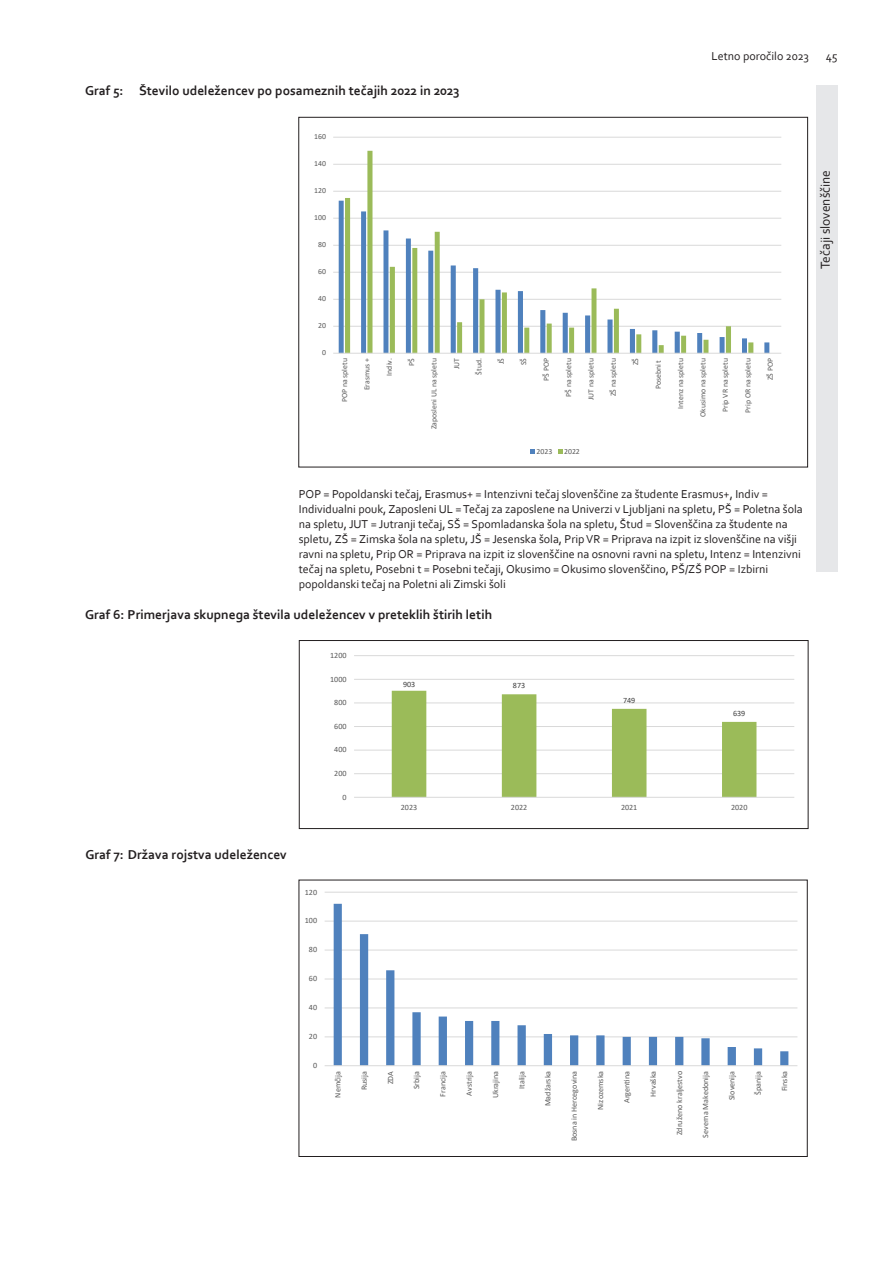
<style>
.page{position:relative;width:893px;height:1263px;background:#fff}
.page>*{position:absolute;margin:0;border:0;box-sizing:border-box;transform-origin:0 0}
.LP_podnaslov_graf{font:700 13.5px "Corbel";color:#231f20}
.LP_tekst_tabele{font:700 13.5px "Corbel";color:#231f20}
.LP_pokončna_pasica{font:13.5px "Corbel";color:#231f20}
.LP_tekst_tabele-2{font:12px/15px "Corbel";color:#231f20}
.t1{font:8.1px "Calibri";color:#595959}
.t2{font:8.1px "Calibri";color:#404040}
.t3{font:7.8px "Calibri";color:#595959}
</style>
<div class="page">
<div style="left:816px;top:85px;width:22px;height:487px;background:#e6e7e9"></div>
<hr style="left:333px;top:326px;width:448px;height:1px;background:#d9d9d9">
<hr style="left:333px;top:299px;width:448px;height:1px;background:#d9d9d9">
<hr style="left:333px;top:272px;width:448px;height:1px;background:#d9d9d9">
<hr style="left:333px;top:245px;width:448px;height:1px;background:#d9d9d9">
<hr style="left:333px;top:218px;width:448px;height:1px;background:#d9d9d9">
<hr style="left:333px;top:191px;width:448px;height:1px;background:#d9d9d9">
<hr style="left:333px;top:164px;width:448px;height:1px;background:#d9d9d9">
<hr style="left:333px;top:137px;width:448px;height:1px;background:#d9d9d9">
<svg style="left:339px;top:201px;width:430px;height:152px"></svg>
<svg style="left:345px;top:151px;width:408px;height:202px"></svg>
<hr style="left:333px;top:353px;width:448px;height:1px;background:#d9d9d9">
<svg style="left:531px;top:450px;width:4px;height:4px"></svg>
<svg style="left:558px;top:450px;width:4px;height:4px"></svg>
<hr style="left:354px;top:773px;width:440px;height:1px;background:#d9d9d9">
<hr style="left:354px;top:750px;width:440px;height:1px;background:#d9d9d9">
<hr style="left:354px;top:726px;width:440px;height:1px;background:#d9d9d9">
<hr style="left:354px;top:703px;width:440px;height:1px;background:#d9d9d9">
<hr style="left:354px;top:679px;width:440px;height:1px;background:#d9d9d9">
<hr style="left:354px;top:655px;width:440px;height:1px;background:#d9d9d9">
<svg style="left:392px;top:691px;width:364px;height:106px"></svg>
<hr style="left:354px;top:797px;width:440px;height:1px;background:#d9d9d9">
<div style="left:299px;top:640px;width:509px;height:189px;border:1px solid #231f20"></div>
<hr style="left:325px;top:1036px;width:472px;height:1px;background:#d9d9d9">
<hr style="left:325px;top:1007px;width:472px;height:1px;background:#d9d9d9">
<hr style="left:325px;top:979px;width:472px;height:1px;background:#d9d9d9">
<hr style="left:325px;top:950px;width:472px;height:1px;background:#d9d9d9">
<hr style="left:325px;top:921px;width:472px;height:1px;background:#d9d9d9">
<hr style="left:325px;top:892px;width:472px;height:1px;background:#d9d9d9">
<svg style="left:334px;top:904px;width:454px;height:161px"></svg>
<hr style="left:325px;top:1065px;width:472px;height:1px;background:#d9d9d9">
<div style="left:299px;top:880px;width:508px;height:277px;border:1px solid #231f20"></div>
<p class="LP_tekst_tabele" style="left:85px;top:82px;width:376px">Graf 5: Število udeležencev po posameznih tečajih 2022 in 2023</p>
<p class="t3" style="left:314px;top:131px;width:13px">160</p>
<p class="t3" style="left:314px;top:158px;width:13px">140</p>
<p class="t3" style="left:314px;top:185px;width:13px">120</p>
<p class="t3" style="left:314px;top:212px;width:13px">100</p>
<p class="t3" style="left:318px;top:239px;width:9px">80</p>
<p class="t3" style="left:318px;top:266px;width:9px">60</p>
<p class="t3" style="left:318px;top:293px;width:9px">40</p>
<p class="t3" style="left:318px;top:320px;width:9px">20</p>
<p class="t3" style="left:322px;top:347px;width:5px">0</p>
<p class="LP_tekst_tabele-2" style="left:711px;top:48px;width:99px">Letno poročilo 2023</p>
<p class="LP_tekst_tabele-2" style="left:826px;top:48px;width:13px">45</p>
<p class="LP_pokončna_pasica" style="left:817px;top:269px;width:101px;rotate:-90deg">Tečaji slovenščine</p>
<p class="t3" style="left:339px;top:402px;width:45px;rotate:-90deg">POP na spletu</p>
<p class="t3" style="left:361px;top:390px;width:34px;rotate:-90deg">Erasmus +</p>
<p class="t3" style="left:384px;top:376px;width:19px;rotate:-90deg">Indiv.</p>
<p class="t3" style="left:406px;top:366px;width:9px;rotate:-90deg">PŠ</p>
<p class="t3" style="left:429px;top:429px;width:72px;rotate:-90deg">Zaposleni UL na spletu</p>
<p class="t3" style="left:451px;top:369px;width:13px;rotate:-90deg">JUT</p>
<p class="t3" style="left:473px;top:374px;width:18px;rotate:-90deg">Štud.</p>
<p class="t3" style="left:496px;top:364px;width:8px;rotate:-90deg">JŠ</p>
<p class="t3" style="left:518px;top:365px;width:9px;rotate:-90deg">SŠ</p>
<p class="t3" style="left:541px;top:381px;width:24px;rotate:-90deg">PŠ POP</p>
<p class="t3" style="left:563px;top:397px;width:40px;rotate:-90deg">PŠ na spletu</p>
<p class="t3" style="left:585px;top:400px;width:44px;rotate:-90deg">JUT na spletu</p>
<p class="t3" style="left:608px;top:396px;width:39px;rotate:-90deg">ZŠ na spletu</p>
<p class="t3" style="left:630px;top:365px;width:9px;rotate:-90deg">ZŠ</p>
<p class="t3" style="left:653px;top:389px;width:31px;rotate:-90deg">Posebni t</p>
<p class="t3" style="left:675px;top:409px;width:52px;rotate:-90deg">Intenz na spletu</p>
<p class="t3" style="left:697px;top:417px;width:60px;rotate:-90deg">Okusimo na spletu</p>
<p class="t3" style="left:720px;top:412px;width:55px;rotate:-90deg">Prip VR na spletu</p>
<p class="t3" style="left:742px;top:413px;width:56px;rotate:-90deg">Prip OR na spletu</p>
<p class="t3" style="left:765px;top:380px;width:24px;rotate:-90deg">ZŠ POP</p>
<p class="t3" style="left:537px;top:446px;width:17px">2023</p>
<p class="t3" style="left:564px;top:446px;width:17px">2022</p>
<p class="LP_tekst_tabele-2" style="left:299px;top:486px;width:506px">POP = Popoldanski tečaj, Erasmus+ = Intenzivni tečaj slovenščine za študente Erasmus+, Indiv = Individualni pouk, Zaposleni UL =Tečaj za zaposlene na Univerzi v Ljubljani na spletu, PŠ = Poletna šola na spletu, JUT = Jutranji tečaj, SŠ = Spomladanska šola na spletu, Štud = Slovenščina za študente na spletu, ZŠ = Zimska šola na spletu, JŠ = Jesenska šola, PripVR = Priprava na izpit iz slovenščine na višji ravni na spletu, Prip OR = Priprava na izpit iz slovenščine na osnovni ravni na spletu, Intenz = Intenzivni tečaj na spletu, Posebni t = Posebni tečaji, Okusimo = Okusimo slovenščino, PŠ/ZŠ POP = Izbirni popoldanski tečaj na Poletni ali Zimski šoli</p>
<p class="LP_podnaslov_graf" style="left:85px;top:607px;width:409px">Graf 6: Primerjava skupnega števila udeležencev v preteklih štirih letih</p>
<p class="LP_podnaslov_graf" style="left:85px;top:846px;width:203px">Graf 7: Država rojstva udeležencev</p>
<p class="t1" style="left:330px;top:650px;width:18px">1200</p>
<p class="t1" style="left:330px;top:673px;width:18px">1000</p>
<p class="t1" style="left:334px;top:697px;width:14px">800</p>
<p class="t1" style="left:334px;top:720px;width:14px">600</p>
<p class="t1" style="left:334px;top:744px;width:14px">400</p>
<p class="t1" style="left:334px;top:768px;width:14px">200</p>
<p class="t1" style="left:342px;top:791px;width:6px">0</p>
<p class="t2" style="left:403px;top:679px;width:14px">903</p>
<p class="t2" style="left:513px;top:680px;width:14px">873</p>
<p class="t2" style="left:623px;top:694px;width:14px">749</p>
<p class="t2" style="left:733px;top:707px;width:14px">639</p>
<p class="t1" style="left:401px;top:802px;width:18px">2023</p>
<p class="t1" style="left:511px;top:802px;width:18px">2022</p>
<p class="t1" style="left:621px;top:802px;width:18px">2021</p>
<p class="t1" style="left:731px;top:802px;width:18px">2020</p>
<p class="t1" style="left:305px;top:886px;width:14px">120</p>
<p class="t1" style="left:305px;top:915px;width:14px">100</p>
<p class="t1" style="left:309px;top:944px;width:10px">80</p>
<p class="t1" style="left:309px;top:973px;width:10px">60</p>
<p class="t1" style="left:309px;top:1002px;width:10px">40</p>
<p class="t1" style="left:309px;top:1031px;width:10px">20</p>
<p class="t1" style="left:313px;top:1060px;width:6px">0</p>
<p class="t1" style="left:332px;top:1097px;width:28px;rotate:-90deg">Nemčija</p>
<p class="t1" style="left:358px;top:1090px;width:21px;rotate:-90deg">Rusija</p>
<p class="t1" style="left:385px;top:1084px;width:15px;rotate:-90deg">ZDA</p>
<p class="t1" style="left:411px;top:1089px;width:20px;rotate:-90deg">Srbija</p>
<p class="t1" style="left:437px;top:1096px;width:27px;rotate:-90deg">Francija</p>
<p class="t1" style="left:463px;top:1095px;width:26px;rotate:-90deg">Avstrija</p>
<p class="t1" style="left:490px;top:1098px;width:29px;rotate:-90deg">Ukrajina</p>
<p class="t1" style="left:516px;top:1089px;width:20px;rotate:-90deg">Italija</p>
<p class="t1" style="left:542px;top:1106px;width:37px;rotate:-90deg">Madžarska</p>
<p class="t1" style="left:569px;top:1141px;width:72px;rotate:-90deg">Bosna in Hercegovina</p>
<p class="t1" style="left:595px;top:1110px;width:40px;rotate:-90deg">Nizozemska</p>
<p class="t1" style="left:621px;top:1103px;width:34px;rotate:-90deg">Argen na</p>
<p class="t1" style="left:647px;top:1097px;width:28px;rotate:-90deg">Hrvaška</p>
<p class="t1" style="left:674px;top:1135px;width:66px;rotate:-90deg">Združeno kraljestvo</p>
<p class="t1" style="left:700px;top:1138px;width:68px;rotate:-90deg">Severna Makedonija</p>
<p class="t1" style="left:726px;top:1100px;width:31px;rotate:-90deg">Slovenija</p>
<p class="t1" style="left:752px;top:1094px;width:25px;rotate:-90deg">Španija</p>
<p class="t1" style="left:779px;top:1091px;width:22px;rotate:-90deg">Finska</p>
</div>
